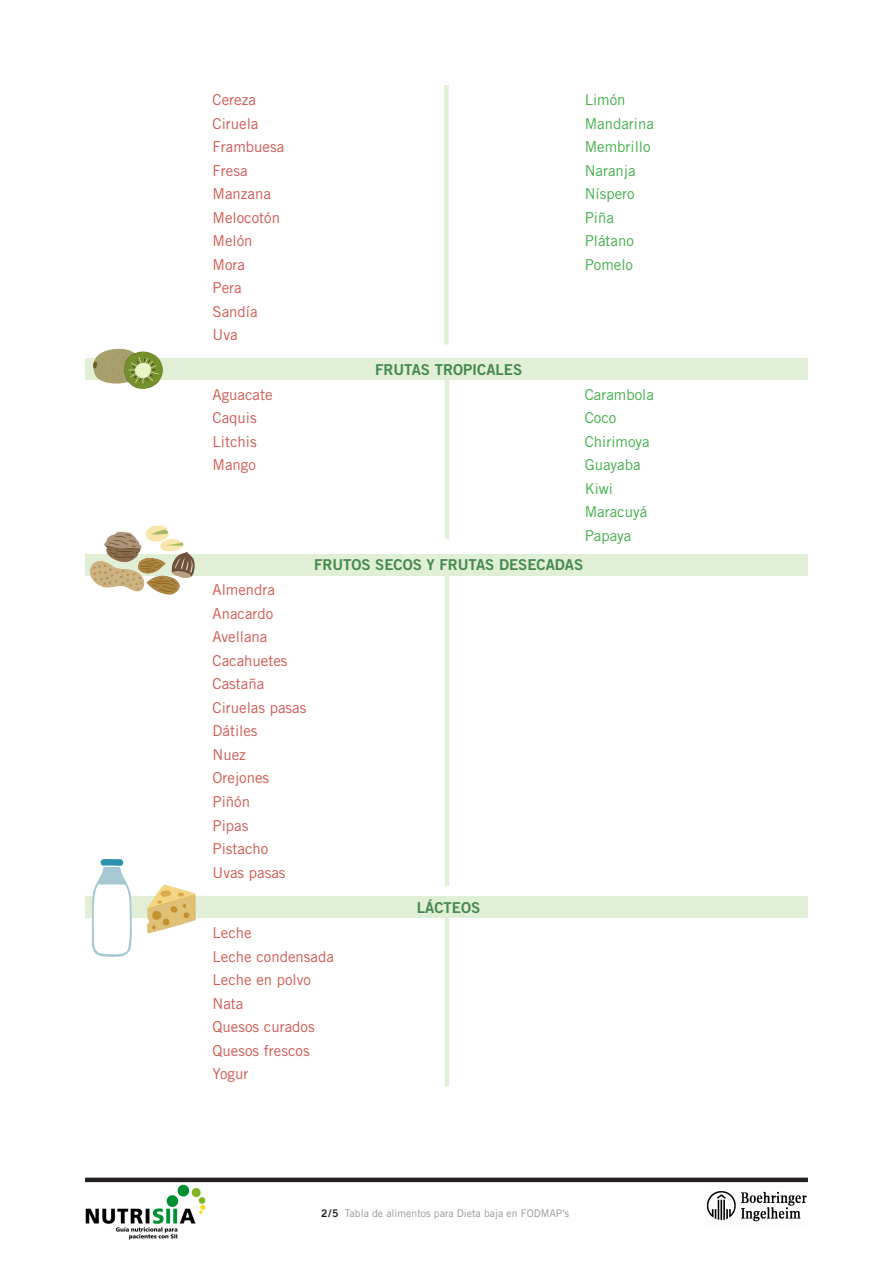
<style>
.page{position:relative;width:893px;height:1263px;background:#fff}
.page>*{position:absolute;margin:0;border:0;box-sizing:border-box;transform-origin:0 0}
.tabla{font:15px "Trade Gothic";color:#cf5750}
.tabla-2{font:15px "Trade Gothic";color:#40ae49}
.t1{font:15px "Trade Gothic Bold Two";color:#43894d}
.t2{font:10.5px "Trade Gothic";color:#939598}
.t3{font:10.5px "Trade Gothic Bold Two";color:#231f20}
</style>
<div class="page">
<img style="left:706px;top:1191px;width:101px;height:31px">
<img style="left:85px;top:1182px;width:126px;height:58px">
<div style="left:85px;top:1177px;width:723px;height:5px;background:#231f20"></div>
<div style="left:444px;top:85px;width:5px;height:259px;background:#e1efd6"></div>
<div style="left:85px;top:358px;width:723px;height:21px;background:#e1efd6"></div>
<hr style="left:445px;top:378px;width:4px;height:161px;background:#e1efd6">
<img style="left:85px;top:348px;width:85px;height:41px">
<div style="left:85px;top:554px;width:723px;height:21px;background:#e1efd6"></div>
<hr style="left:445px;top:574px;width:4px;height:312px;background:#e1efd6">
<img style="left:85px;top:525px;width:121px;height:70px">
<div style="left:85px;top:897px;width:723px;height:21px;background:#e1efd6"></div>
<hr style="left:445px;top:918px;width:4px;height:168px;background:#e1efd6">
<img style="left:85px;top:859px;width:53px;height:98px">
<img style="left:138px;top:884px;width:67px;height:50px">
<p class="tabla" style="left:213px;top:91px;width:45px">Cereza</p>
<p class="tabla" style="left:213px;top:114px;width:47px">Ciruela</p>
<p class="tabla" style="left:213px;top:138px;width:73px">Frambuesa</p>
<p class="tabla" style="left:213px;top:161px;width:36px">Fresa</p>
<p class="tabla" style="left:213px;top:185px;width:60px">Manzana</p>
<p class="tabla" style="left:213px;top:208px;width:69px">Melocotón</p>
<p class="tabla" style="left:213px;top:232px;width:42px">Melón</p>
<p class="tabla" style="left:213px;top:255px;width:34px">Mora</p>
<p class="tabla" style="left:213px;top:279px;width:31px">Pera</p>
<p class="tabla" style="left:213px;top:302px;width:47px">Sandía</p>
<p class="tabla" style="left:213px;top:326px;width:26px">Uva</p>
<p class="tabla-2" style="left:585px;top:91px;width:42px">Limón</p>
<p class="tabla-2" style="left:585px;top:114px;width:71px">Mandarina</p>
<p class="tabla-2" style="left:585px;top:138px;width:67px">Membrillo</p>
<p class="tabla-2" style="left:585px;top:161px;width:52px">Naranja</p>
<p class="tabla-2" style="left:585px;top:185px;width:51px">Níspero</p>
<p class="tabla-2" style="left:585px;top:208px;width:31px">Piña</p>
<p class="tabla-2" style="left:585px;top:232px;width:51px">Plátano</p>
<p class="tabla-2" style="left:585px;top:255px;width:50px">Pomelo</p>
<p class="tabla" style="left:213px;top:385px;width:61px">Aguacate</p>
<p class="tabla" style="left:213px;top:409px;width:46px">Caquis</p>
<p class="tabla" style="left:213px;top:432px;width:46px">Litchis</p>
<p class="tabla" style="left:213px;top:456px;width:45px">Mango</p>
<p class="tabla" style="left:213px;top:581px;width:64px">Almendra</p>
<p class="tabla" style="left:213px;top:604px;width:62px">Anacardo</p>
<p class="tabla" style="left:213px;top:628px;width:56px">Avellana</p>
<p class="tabla" style="left:213px;top:651px;width:76px">Cacahuetes</p>
<p class="tabla" style="left:213px;top:675px;width:53px">Castaña</p>
<p class="tabla" style="left:213px;top:698px;width:95px">Ciruelas pasas</p>
<p class="tabla" style="left:213px;top:722px;width:46px">Dátiles</p>
<p class="tabla" style="left:213px;top:745px;width:35px">Nuez</p>
<p class="tabla" style="left:213px;top:769px;width:58px">Orejones</p>
<p class="tabla" style="left:213px;top:792px;width:39px">Piñón</p>
<p class="tabla" style="left:213px;top:816px;width:37px">Pipas</p>
<p class="tabla" style="left:213px;top:840px;width:57px">Pistacho</p>
<p class="tabla" style="left:213px;top:863px;width:74px">Uvas pasas</p>
<p class="t1" style="left:375px;top:360px;width:149px">FRUTAS TROPICALES</p>
<p class="tabla-2" style="left:585px;top:385px;width:71px">Carambola</p>
<p class="tabla-2" style="left:585px;top:409px;width:33px">Coco</p>
<p class="tabla-2" style="left:585px;top:432px;width:66px">Chirimoya</p>
<p class="tabla-2" style="left:585px;top:456px;width:57px">Guayaba</p>
<p class="tabla-2" style="left:585px;top:479px;width:30px">Kiwi</p>
<p class="tabla-2" style="left:585px;top:503px;width:64px">Maracuyá</p>
<p class="tabla-2" style="left:585px;top:526px;width:48px">Papaya</p>
<p class="t1" style="left:314px;top:556px;width:271px">FRUTOS SECOS Y FRUTAS DESECADAS</p>
<p class="t1" style="left:417px;top:898px;width:65px">LÁCTEOS</p>
<p class="tabla" style="left:213px;top:924px;width:41px">Leche</p>
<p class="tabla" style="left:213px;top:947px;width:123px">Leche condensada</p>
<p class="tabla" style="left:213px;top:971px;width:100px">Leche en polvo</p>
<p class="tabla" style="left:213px;top:994px;width:32px">Nata</p>
<p class="tabla" style="left:213px;top:1018px;width:104px">Quesos curados</p>
<p class="tabla" style="left:213px;top:1041px;width:99px">Quesos frescos</p>
<p class="tabla" style="left:213px;top:1065px;width:37px">Yogur</p>
<p class="t3" style="left:321px;top:1207px;width:19px">2/5</p>
<p class="t2" style="left:345px;top:1207px;width:226px">Tabla de alimentos para Dieta baja en FODMAP’s</p>
</div>
